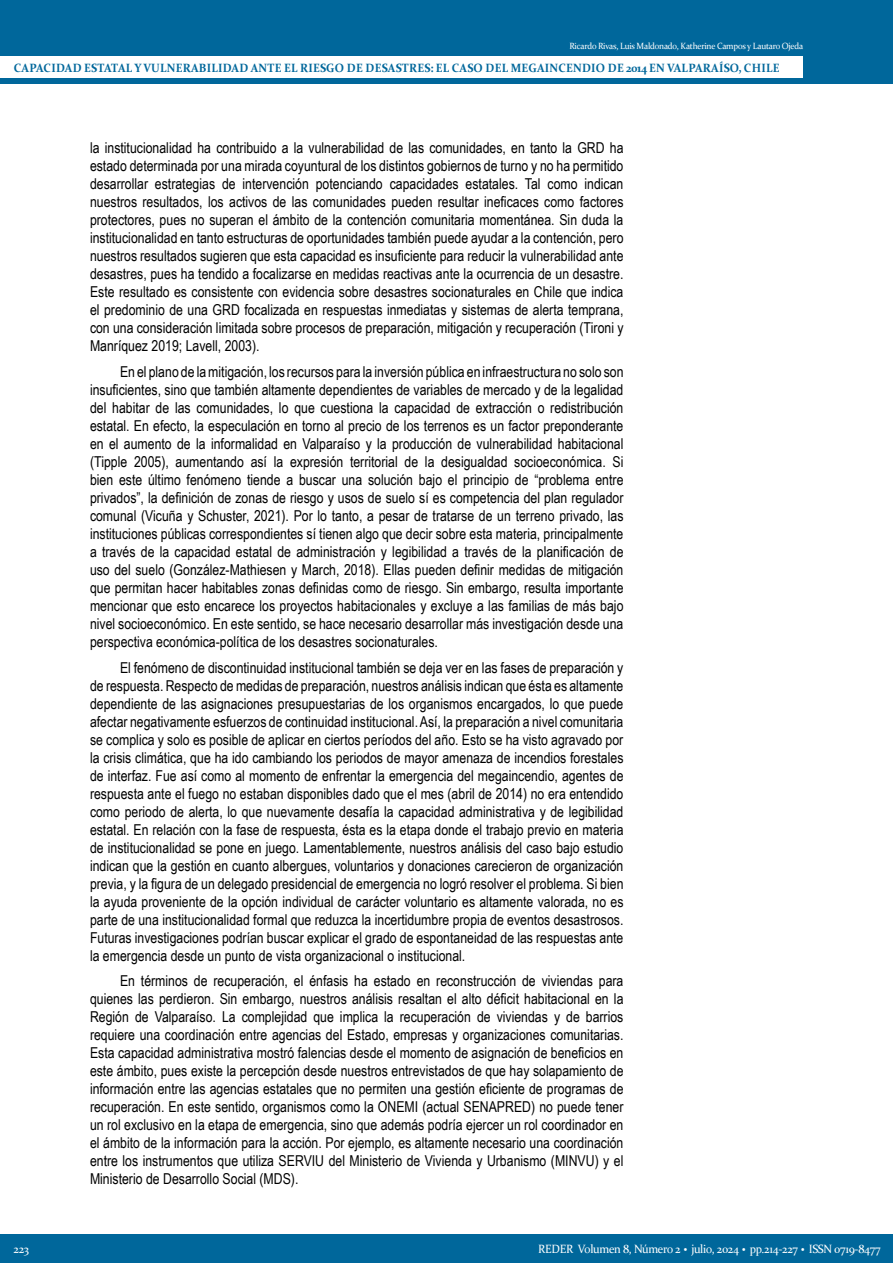
<style>
.page{position:relative;width:893px;height:1263px;background:#fff}
.page>*{position:absolute;margin:0;border:0;box-sizing:border-box;transform-origin:0 0}
.Cuerpo{font:15px/18px "Arial Narrow";color:#000;text-align:justify}
.Cuerpo_PRIMER_PÁRRAF{font:15px/18px "Arial Narrow";color:#000;text-align:justify}
.t1{font:700 12px "Constantia";letter-spacing:.02em;color:#00679b;scale:.95 1}
.t2{font:12px "Constantia";letter-spacing:-.025em;color:#fff;scale:.95 1}
.t3{font:9px "Constantia";letter-spacing:-.025em;color:#fff;scale:.95 1}
.s1{font-weight:700;font-size:18px}
</style>
<div class="page">
<div style="left:0;top:0;width:893px;height:84px;background:#00679b"></div>
<div style="left:0;top:56px;width:803px;height:22px;background:#fff"></div>
<div style="left:0;top:1234px;width:893px;height:29px;background:#00679b"></div>
<p class="t3" style="left:569px;top:40px;width:248px">Ricardo Rivas, Luis Maldonado, Katherine Campos y Lautaro Ojeda</p>
<p class="t1" style="left:14px;top:59px;width:808px">CAPACIDAD ESTATAL Y VULNERABILIDAD ANTE EL RIESGO DE DESASTRES: EL CASO DEL MEGAINCENDIO DE 2014 EN VALPARAÍSO, CHILE</p>
<p class="Cuerpo_PRIMER_PÁRRAF" style="left:90px;top:139px;width:535px">la institucionalidad ha contribuido a la vulnerabilidad de las comunidades, en tanto la GRD ha estado determinada por una mirada coyuntural de los distintos gobiernos de turno y no ha permitido desarrollar estrategias de intervención potenciando capacidades estatales. Tal como indican nuestros resultados, los activos de las comunidades pueden resultar ineficaces como factores protectores, pues no superan el ámbito de la contención comunitaria momentánea. Sin duda la institucionalidad en tanto estructuras de oportunidades también puede ayudar a la contención, pero nuestros resultados sugieren que esta capacidad es insuficiente para reducir la vulnerabilidad ante desastres, pues ha tendido a focalizarse en medidas reactivas ante la ocurrencia de un desastre.<br>Este resultado es consistente con evidencia sobre desastres socionaturales en Chile que indica el predominio de una GRD focalizada en respuestas inmediatas y sistemas de alerta temprana, con una consideración limitada sobre procesos de preparación, mitigación y recuperación (Tironi y Manríquez 2019; Lavell, 2003).</p>
<p class="Cuerpo" style="left:90px;top:362px;width:535px;text-indent:30px">En el plano de la mitigación, los recursos para la inversión pública en infraestructura no solo son insuficientes, sino que también altamente dependientes de variables de mercado y de la legalidad del habitar de las comunidades, lo que cuestiona la capacidad de extracción o redistribución estatal. En efecto, la especulación en torno al precio de los terrenos es un factor preponderante en el aumento de la informalidad en Valparaíso y la producción de vulnerabilidad habitacional (Tipple 2005), aumentando así la expresión territorial de la desigualdad socioeconómica. Si bien este último fenómeno tiende a buscar una solución bajo el principio de “problema entre privados”, la definición de zonas de riesgo y usos de suelo sí es competencia del plan regulador comunal (Vicuña y Schuster, 2021). Por lo tanto, a pesar de tratarse de un terreno privado, las instituciones públicas correspondientes sí tienen algo que decir sobre esta materia, principalmente a través de la capacidad estatal de administración y legibilidad a través de la planificación de uso del suelo (González-Mathiesen y March, 2018). Ellas pueden definir medidas de mitigación que permitan hacer habitables zonas definidas como de riesgo. Sin embargo, resulta importante mencionar que esto encarece los proyectos habitacionales y excluye a las familias de más bajo nivel socioeconómico. En este sentido, se hace necesario desarrollar más investigación desde una perspectiva económica-política de los desastres socionaturales.</p>
<p class="Cuerpo" style="left:90px;top:658px;width:535px;text-indent:30px">El fenómeno de discontinuidad institucional también se deja ver en las fases de preparación y de respuesta. Respecto de medidas de preparación, nuestros análisis indican que ésta es altamente dependiente de las asignaciones presupuestarias de los organismos encargados, lo que puede afectar negativamente esfuerzos de continuidad institucional. Así, la preparación a nivel comunitaria se complica y solo es posible de aplicar en ciertos períodos del año. Esto se ha visto agravado por la crisis climática, que ha ido cambiando los periodos de mayor amenaza de incendios forestales de interfaz. Fue así como al momento de enfrentar la emergencia del megaincendio, agentes de respuesta ante el fuego no estaban disponibles dado que el mes (abril de 2014) no era entendido como periodo de alerta, lo que nuevamente desafía la capacidad administrativa y de legibilidad estatal. En relación con la fase de respuesta, ésta es la etapa donde el trabajo previo en materia de institucionalidad se pone en juego. Lamentablemente, nuestros análisis del caso bajo estudio indican que la gestión en cuanto albergues, voluntarios y donaciones carecieron de organización previa, y la figura de un delegado presidencial de emergencia no logró resolver el problema. Si bien la ayuda proveniente de la opción individual de carácter voluntario es altamente valorada, no es parte de una institucionalidad formal que reduzca la incertidumbre propia de eventos desastrosos.<br>Futuras investigaciones podrían buscar explicar el grado de espontaneidad de las respuestas ante la emergencia desde un punto de vista organizacional o institucional.</p>
<p class="Cuerpo" style="left:90px;top:971px;width:535px;text-indent:30px">En términos de recuperación, el énfasis ha estado en reconstrucción de viviendas para quienes las perdieron. Sin embargo, nuestros análisis resaltan el alto déficit habitacional en la Región de Valparaíso. La complejidad que implica la recuperación de viviendas y de barrios requiere una coordinación entre agencias del Estado, empresas y organizaciones comunitarias.<br>Esta capacidad administrativa mostró falencias desde el momento de asignación de beneficios en este ámbito, pues existe la percepción desde nuestros entrevistados de que hay solapamiento de información entre las agencias estatales que no permiten una gestión eficiente de programas de recuperación. En este sentido, organismos como la ONEMI (actual SENAPRED) no puede tener un rol exclusivo en la etapa de emergencia, sino que además podría ejercer un rol coordinador en el ámbito de la información para la acción. Por ejemplo, es altamente necesario una coordinación entre los instrumentos que utiliza SERVIU del Ministerio de Vivienda y Urbanismo (MINVU) y el Ministerio de Desarrollo Social (MDS).</p>
<p class="t2" style="left:14px;top:1241px;width:18px">223</p>
<p class="t2" style="left:538px;top:1240px;width:362px">REDER Volumen 8, Número 2 <span class="s1">·</span> julio, 2024 <span class="s1">·</span> pp.214-227 <span class="s1">·</span> ISSN 0719-8477</p>
</div>
